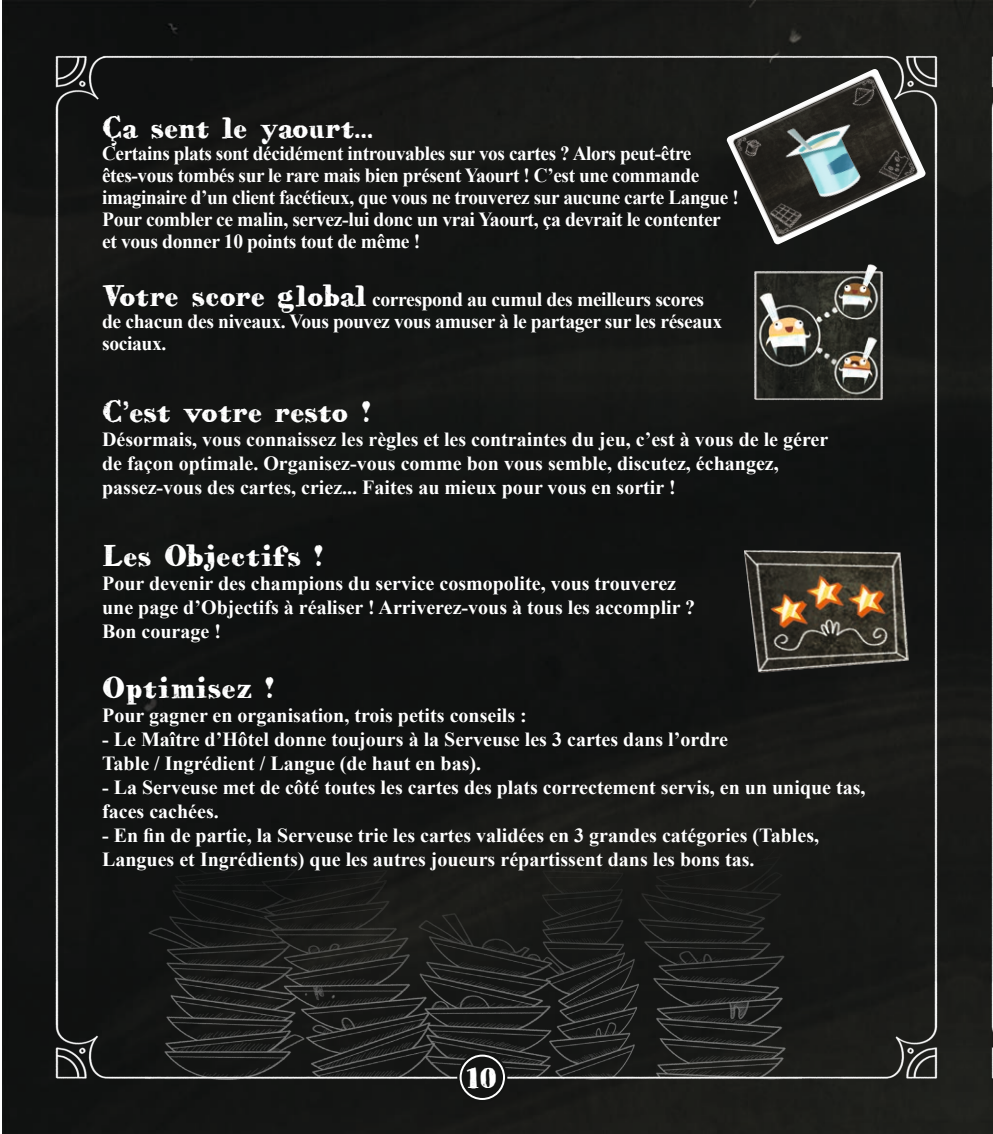
<style>
.page{position:relative;width:993px;height:1134px;background:#fff}
.page>*{position:absolute;margin:0;border:0;box-sizing:border-box;transform-origin:0 0}
.t1{font:30px "HVD Bodedo";letter-spacing:-.025em;color:#fff}
.t2{font:30px "HVD Bodedo";color:#fff}
.t3{font:700 20px/24px "Times New Roman";color:#fff}
.t4{font:700 20px/22px "Times New Roman";letter-spacing:-.02em;color:#fff;scale:.96 1}
.t5{font:700 20px/22px "Times New Roman";letter-spacing:-.02em;color:#fff}
.s1{font-family:"HVD Bodedo";font-weight:400;font-size:30px}
</style>
<div class="page">
<img style="left:2px;top:1px;width:990px;height:1133px">
<img style="left:28px;top:20px;width:935px;height:1093px">
<div style="left:965px;top:20px;width:27px;height:1093px;background:#181917"></div>
<img style="left:145px;top:816px;width:656px;height:264px">
<img style="left:744px;top:260px;width:146px;height:146px">
<img style="left:744px;top:551px;width:163px;height:121px">
<svg style="left:725px;top:69px;width:201px;height:177px;background:#3f4240"></svg>
<img style="left:987px;top:859px;width:5px;height:17px">
<div style="left:457px;top:1052px;width:50px;height:50px;background:#131413;border-radius:50%"></div>
<div style="left:459px;top:1054px;width:46px;height:46px;border:2px solid #fff;border-radius:50%"></div>
<h1 class="t1" style="left:102px;top:108px;width:272px">Ça sent le yaourt...</h1>
<p class="t4" style="left:102px;top:141px;width:664px">Certains plats sont décidément introuvables sur vos cartes ? Alors peut-être êtes-vous tombés sur le rare mais bien présent Yaourt ! C’est une commande imaginaire d’un client facétieux, que vous ne trouverez sur aucune carte Langue !<br>Pour combler ce malin, servez-lui donc un vrai Yaourt, ça devrait le contenter et vous donner 10 points tout de même !</p>
<p class="t5" style="left:102px;top:287px;width:621px"><span class="s1">Votre score global</span> correspond au cumul des meilleurs scores de chacun des niveaux. Vous pouvez vous amuser à le partager sur les réseaux sociaux.</p>
<h1 class="t1" style="left:102px;top:392px;width:270px">C’est votre resto !</h1>
<p class="t3" style="left:102px;top:426px;width:727px">Désormais, vous connaissez les règles et les contraintes du jeu, c’est à vous de le gérer de façon optimale. Organisez-vous comme bon vous semble, discutez, échangez, passez-vous des cartes, criez... Faites au mieux pour vous en sortir !</p>
<h1 class="t2" style="left:102px;top:536px;width:223px">Les Objectifs !</h1>
<p class="t3" style="left:102px;top:570px;width:594px">Pour devenir des champions du service cosmopolite, vous trouverez une page d’Objectifs à réaliser ! Arriverez-vous à tous les accomplir ?<br>Bon courage !</p>
<h1 class="t2" style="left:102px;top:668px;width:174px">Optimisez !</h1>
<p class="t3" style="left:102px;top:702px;width:426px">Pour gagner en organisation, trois petits conseils :</p>
<p class="t3" style="left:102px;top:726px;width:627px">- Le Maître d’Hôtel donne toujours à la Serveuse les 3 cartes dans l’ordre<br>Table / Ingrédient / Langue (de haut en bas).</p>
<p class="t3" style="left:102px;top:774px;width:764px">- La Serveuse met de côté toutes les cartes des plats correctement servis, en un unique tas, faces cachées.</p>
<p class="t3" style="left:102px;top:822px;width:718px">- En fin de partie, la Serveuse trie les cartes validées en 3 grandes catégories (Tables,<br>Langues et Ingrédients) que les autres joueurs répartissent dans les bons tas.</p>
<h1 class="t2" style="left:466px;top:1059px;width:33px">10</h1>
</div>
